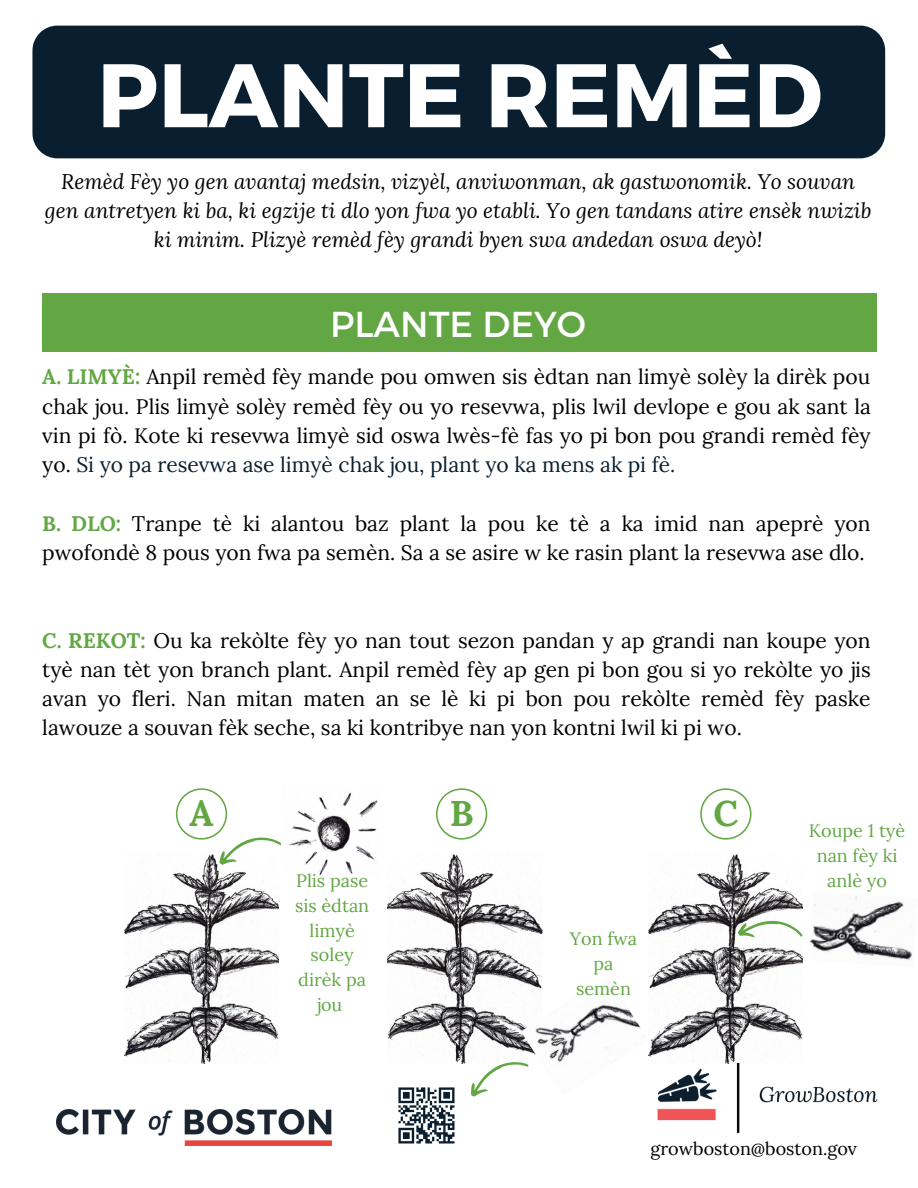
<style>
.page{position:relative;width:918px;height:1188px;background:#fff}
.page>*{position:absolute;margin:0;border:0;box-sizing:border-box;transform-origin:0 0}
.t1{font:700 90px/124.8px "Montserrat";color:#fff;text-align:center}
.t2{font:36px "Montserrat";color:#fff}
.t3{font:700 36px "Lora";color:#62a744}
.t4{font:21px/29.2px "Lora";color:#000;text-align:justify}
.t5{font:italic 21px/29.2px "Lora";color:#000;text-align:center}
.t6{font:18px/24.8px "Lora";color:#62a744;text-align:center}
.t7{font:18px "Lora";color:#000}
.s1{font-weight:700;color:#62a744}
.s2{color:#091f2f}
</style>
<div class="page">
<div style="left:32px;top:26px;width:853px;height:132px;background:#091f2f;border-radius:25px"></div>
<div style="left:42px;top:293px;width:835px;height:59px;background:#62a744"></div>
<img style="left:56px;top:1109px;width:276px;height:36px">
<img style="left:388px;top:854px;width:154px;height:209px">
<img style="left:649px;top:854px;width:154px;height:209px">
<img style="left:125px;top:869px;width:154px;height:194px">
<svg style="left:436px;top:788px;width:51px;height:52px"></svg>
<svg style="left:700px;top:788px;width:52px;height:52px"></svg>
<img style="left:810px;top:896px;width:103px;height:64px">
<img style="left:521px;top:976px;width:128px;height:87px">
<svg style="left:465px;top:1051px;width:64px;height:46px"></svg>
<svg style="left:737px;top:919px;width:66px;height:20px"></svg>
<img style="left:289px;top:792px;width:89px;height:83px">
<svg style="left:176px;top:788px;width:106px;height:81px"></svg>
<img style="left:657px;top:1063px;width:220px;height:71px">
<img style="left:398px;top:1087px;width:57px;height:57px">
<h1 class="t1" style="left:97px;top:28px;width:727px">PLANTE REMÈD<br>FÈY</h1>
<p class="t5" style="left:45px;top:166px;width:828px">Remèd Fèy yo gen avantaj medsin, vizyèl, anviwonman, ak gastwonomik. Yo souvan gen antretyen ki ba, ki egzije ti dlo yon fwa yo etabli. Yo gen tandans atire ensèk nwizib ki minim. Plizyè remèd fèy grandi byen swa andedan oswa deyò!</p>
<h2 class="t2" style="left:330px;top:301px;width:257px">PLANTE DEYO</h2>
<p class="t4" style="left:42px;top:362px;width:830px"><span class="s1">A. LIMYÈ:</span> Anpil remèd fèy mande pou omwen sis èdtan nan limyè solèy la dirèk pou chak jou. Plis limyè solèy remèd fèy ou yo resevwa, plis lwil devlope e gou ak sant la vin pi fò. Kote ki resevwa limyè sid oswa lwès-fè fas yo pi bon pou grandi remèd fèy yo. <span class="s2">Si yo pa resevwa ase limyè chak jou, plant yo ka mens ak pi fè.</span></p>
<p class="t4" style="left:42px;top:508px;width:830px"><span class="s1">B. DLO:</span> Tranpe tè ki alantou baz plant la pou ke tè a ka imid nan apeprè yon pwofondè 8 pous yon fwa pa semèn. Sa a se asire w ke rasin plant la resevwa ase dlo.</p>
<p class="t4" style="left:42px;top:625px;width:830px"><span class="s1">C. REKOT:</span> Ou ka rekòlte fèy yo nan tout sezon pandan y ap grandi nan koupe yon tyè nan tèt yon branch plant. Anpil remèd fèy ap gen pi bon gou si yo rekòlte yo jis avan yo fleri. Nan mitan maten an se lè ki pi bon pou rekòlte remèd fèy paske lawouze a souvan fèk seche, sa ki kontribye nan yon kontni lwil ki pi wo.</p>
<h2 class="t3" style="left:190px;top:790px;width:26px">A</h2>
<h2 class="t3" style="left:450px;top:790px;width:25px">B</h2>
<h2 class="t3" style="left:714px;top:790px;width:26px">C</h2>
<p class="t6" style="left:809px;top:818px;width:98px">Koupe 1 tyè nan fèy ki</p>
<p class="t6" style="left:296px;top:868px;width:74px">Plis pase</p>
<p class="t6" style="left:827px;top:868px;width:61px">anlè yo</p>
<p class="t6" style="left:295px;top:893px;width:76px">sis èdtan limyè soley dirèk pa jou</p>
<p class="t6" style="left:570px;top:926px;width:69px">Yon fwa pa semèn</p>
<p class="t7" style="left:651px;top:1136px;width:208px">growboston@boston.gov</p>
</div>
